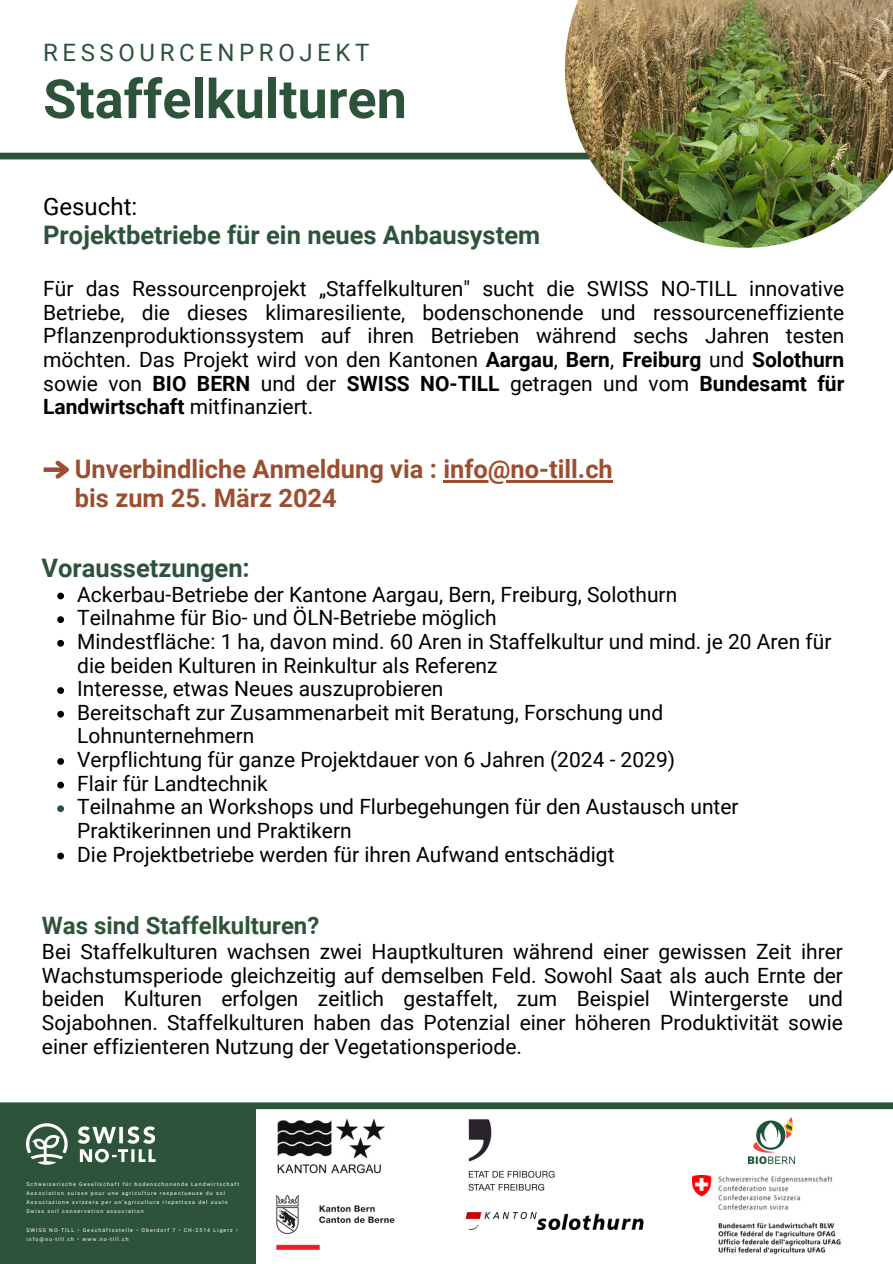
<style>
.page{position:relative;width:893px;height:1264px;background:#fff}
.page>*{position:absolute;margin:0;border:0;box-sizing:border-box;transform-origin:0 0}
.t1{font:700 54px "Roboto";color:#2d543a}
.t2{font:700 25.5px "Roboto";color:#9b4f30}
.t3{font:700 25.5px "Roboto";color:#2d543a}
.t4{font:700 24px "Roboto";color:#2d543a}
.t5{font:24px "Roboto";letter-spacing:.19em;color:#2d543a}
.t6{font:24px "Roboto";color:#000}
.t7{font:21px/23.7px "Roboto";color:#000}
.t8{font:5.25px/8.7px "Roboto";letter-spacing:.19em;color:#fff}
.s1{font-weight:700}
</style>
<div class="page">
<div style="left:0;top:153px;width:892px;height:6px;background:#2d543a"></div>
<img style="left:565px;top:0;width:327px;height:248px">
<img style="left:277px;top:1118px;width:108px;height:56px">
<img style="left:747px;top:1117px;width:49px;height:48px">
<img style="left:468px;top:1119px;width:86px;height:71px">
<img style="left:275px;top:1194px;width:120px;height:57px">
<div style="left:0;top:1102px;width:892px;height:7px;background:#2d543a"></div>
<hr style="left:443px;top:480px;width:170px;height:2px;background:#9b4f30">
<div style="left:44px;top:467px;width:23px;height:5px;background:#9b4f30"></div>
<svg style="left:51px;top:460px;width:18px;height:19px"></svg>
<svg style="left:57px;top:592px;width:7px;height:7px"></svg>
<svg style="left:57px;top:616px;width:7px;height:7px"></svg>
<svg style="left:57px;top:640px;width:7px;height:6px"></svg>
<svg style="left:57px;top:687px;width:7px;height:7px"></svg>
<svg style="left:57px;top:710px;width:7px;height:7px"></svg>
<svg style="left:57px;top:758px;width:7px;height:6px"></svg>
<svg style="left:57px;top:781px;width:7px;height:7px"></svg>
<svg style="left:57px;top:805px;width:7px;height:7px"></svg>
<svg style="left:57px;top:852px;width:7px;height:7px"></svg>
<img style="left:465px;top:1212px;width:178px;height:17px">
<img style="left:692px;top:1175px;width:149px;height:80px">
<div style="left:0;top:1105px;width:256px;height:158px;background:#2d543a"></div>
<img style="left:26px;top:1123px;width:130px;height:42px">
<p class="t5" style="left:43px;top:38px;width:328px">RESSOURCENPROJEKT</p>
<p class="t1" style="left:43px;top:68px;width:365px">Staffelkulturen</p>
<p class="t6" style="left:43px;top:193px;width:96px">Gesucht:</p>
<p class="t3" style="left:43px;top:221px;width:498px">Projektbetriebe für ein neues Anbausystem</p>
<p class="t7" style="left:43px;top:277px;width:802px;text-align:justify">Für das Ressourcenprojekt „Staffelkulturen" sucht die SWISS NO-TILL innovative Betriebe, die dieses klimaresiliente, bodenschonende und ressourceneffiziente Pflanzenproduktionssystem auf ihren Betrieben während sechs Jahren testen möchten. Das Projekt wird von den Kantonen <span class="s1">Aargau</span>, <span class="s1">Bern</span>, <span class="s1">Freiburg</span> und <span class="s1">Solothurn </span>sowie von <span class="s1">BIO BERN</span> und der <span class="s1">SWISS NO-TILL</span> getragen und vom <span class="s1">Bundesamt für Landwirtschaft</span> mitfinanziert.</p>
<h3 class="t2" style="left:75px;top:454px;width:539px">Unverbindliche Anmeldung via : info@no-till.ch</h3>
<h3 class="t2" style="left:75px;top:484px;width:263px">bis zum 25. März 2024</h3>
<p class="t3" style="left:41px;top:553px;width:210px">Voraussetzungen:</p>
<p class="t7" style="left:77px;top:582px;width:601px">Ackerbau-Betriebe der Kantone Aargau, Bern, Freiburg, Solothurn</p>
<p class="t7" style="left:77px;top:606px;width:421px">Teilnahme für Bio- und ÖLN-Betriebe möglich</p>
<p class="t7" style="left:77px;top:630px;width:755px">Mindestfläche: 1 ha, davon mind. 60 Aren in Staffelkultur und mind. je 20 Aren für die beiden Kulturen in Reinkultur als Referenz</p>
<p class="t7" style="left:77px;top:677px;width:367px">Interesse, etwas Neues auszuprobieren</p>
<p class="t7" style="left:77px;top:700px;width:587px">Bereitschaft zur Zusammenarbeit mit Beratung, Forschung und<br>Lohnunternehmern</p>
<p class="t7" style="left:77px;top:748px;width:599px">Verpflichtung für ganze Projektdauer von 6 Jahren (2024 - 2029)</p>
<p class="t7" style="left:77px;top:771px;width:192px">Flair für Landtechnik</p>
<p class="t7" style="left:77px;top:795px;width:663px">Teilnahme an Workshops und Flurbegehungen für den Austausch unter<br>Praktikerinnen und Praktikern</p>
<h5 class="t7" style="left:77px;top:842px;width:539px">Die Projektbetriebe werden für ihren Aufwand entschädigt</h5>
<p class="t4" style="left:42px;top:912px;width:279px">Was sind Staffelkulturen?</p>
<p class="t7" style="left:42px;top:940px;width:802px;text-align:justify">Bei Staffelkulturen wachsen zwei Hauptkulturen während einer gewissen Zeit ihrer Wachstumsperiode gleichzeitig auf demselben Feld. Sowohl Saat als auch Ernte der beiden Kulturen erfolgen zeitlich gestaffelt, zum Beispiel Wintergerste und Sojabohnen. Staffelkulturen haben das Potenzial einer höheren Produktivität sowie einer effizienteren Nutzung der Vegetationsperiode.</p>
<p class="t8" style="left:27px;top:1180px;width:214px">Schweizerische Gesellschaft für bodenschonende Landwirtschaft</p>
<p class="t8" style="left:27px;top:1188px;width:200px">Association suisse pour une agriculture respectueuse du sol</p>
<p class="t8" style="left:27px;top:1197px;width:203px">Associazione svizzera per un‘agricultura rispettosa del suolo</p>
<p class="t8" style="left:27px;top:1206px;width:119px">Swiss soil conservation association</p>
<p class="t8" style="left:27px;top:1225px;width:213px">SWISS NO-TILL • Geschäftsstelle • Oberdorf 7 • CH-2514 Ligerz • info@no-till.ch • www.no-till.ch</p>
</div>
